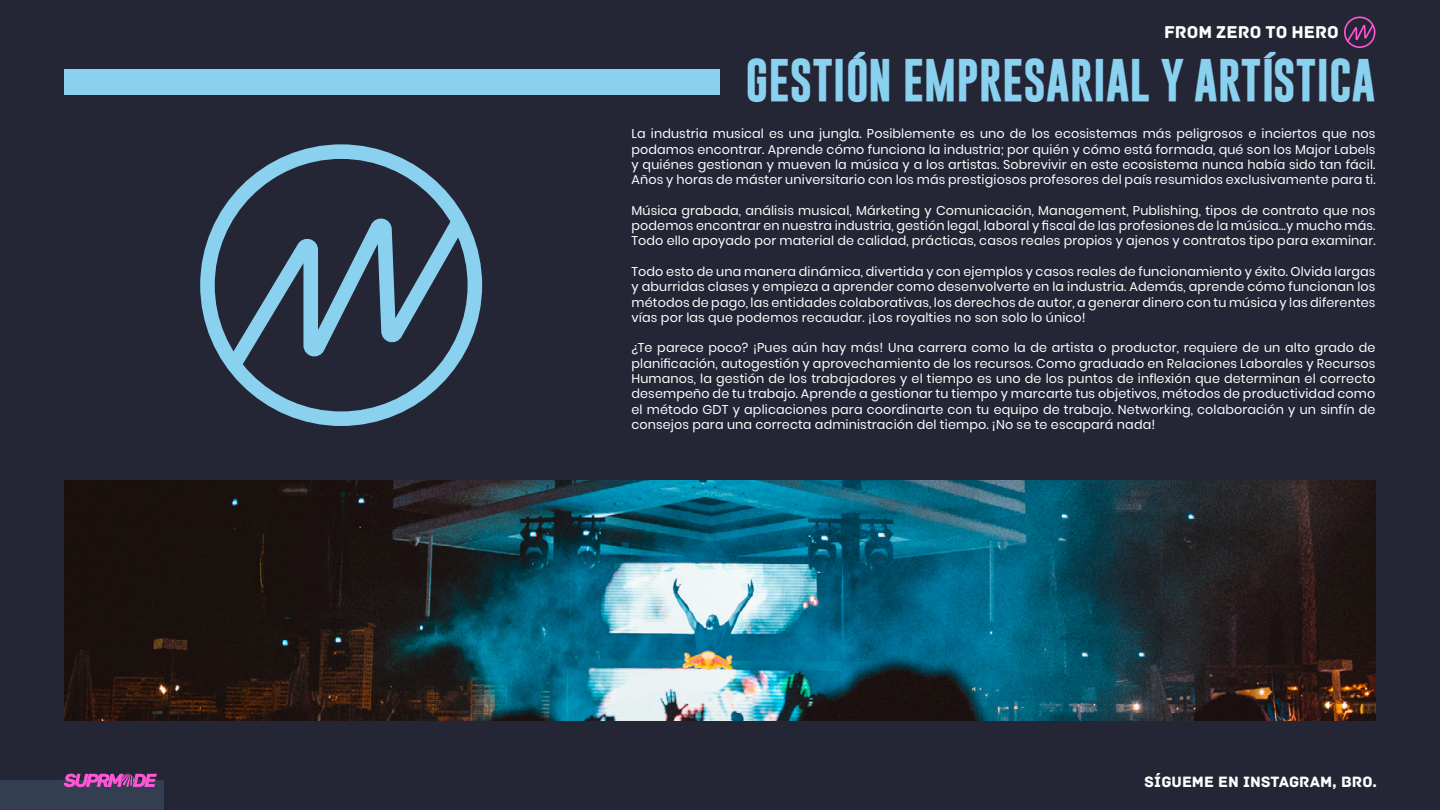
<style>
.page{position:relative;width:1440px;height:810px;background:#242535}
.page>*{position:absolute;margin:0;border:0;box-sizing:border-box;transform-origin:0 0}
.t1{font:700 43.5px "Gobold";color:#8ad1ef}
.t2{font:18px "Archive";color:#fff}
.t3{font:15.75px "Archive";color:#fff}
.t4{font:12.75px/15.3px "Poppins";letter-spacing:.01em;color:#fff;text-align:justify}
</style>
<div class="page">
<div style="left:0;top:780px;width:164px;height:30px;background:#333e50"></div>
<svg style="left:1344px;top:16px;width:32px;height:32px"></svg>
<svg style="left:64px;top:774px;width:93px;height:13px"></svg>
<div style="left:64px;top:70px;width:656px;height:25px;background:#8ad1ef"></div>
<img style="left:64px;top:480px;width:1312px;height:240px">
<svg style="left:200px;top:144px;width:282px;height:282px"></svg>
<svg style="left:228px;top:218px;width:237px;height:151px"></svg>
<h2 class="t2" style="left:1164px;top:21px;width:176px">FROM ZERO TO HERO</h2>
<h1 class="t1" style="left:745px;top:52px;width:632px">GESTIÓN EMPRESARIAL Y ARTÍSTICA</h1>
<p class="t4" style="left:632px;top:126px;width:746px">La industria musical es una jungla. Posiblemente es uno de los ecosistemas más peligrosos e inciertos que nos podamos encontrar. Aprende cómo funciona la industria; por quién y cómo está formada, qué son los Major Labels y quiénes gestionan y mueven la música y a los artistas. Sobrevivir en este ecosistema nunca había sido tan fácil.<br>Años y horas de máster universitario con los más prestigiosos profesores del país resumidos exclusivamente para ti.</p>
<p class="t4" style="left:632px;top:203px;width:746px">Música grabada, análisis musical, Márketing y Comunicación, Management, Publishing, tipos de contrato que nos podemos encontrar en nuestra industria, gestión legal, laboral y fiscal de las profesiones de la música…y mucho más.<br>Todo ello apoyado por material de calidad, prácticas, casos reales propios y ajenos y contratos tipo para examinar.</p>
<p class="t4" style="left:632px;top:264px;width:746px">Todo esto de una manera dinámica, divertida y con ejemplos y casos reales de funcionamiento y éxito. Olvida largas y aburridas clases y empieza a aprender como desenvolverte en la industria. Además, aprende cómo funcionan los métodos de pago, las entidades colaborativas, los derechos de autor, a generar dinero con tu música y las diferentes vías por las que podemos recaudar. ¡Los royalties no son solo lo único!</p>
<p class="t4" style="left:632px;top:340px;width:746px">¿Te parece poco? ¡Pues aún hay más! Una carrera como la de artista o productor, requiere de un alto grado de planificación, autogestión y aprovechamiento de los recursos. Como graduado en Relaciones Laborales y Recursos Humanos, la gestión de los trabajadores y el tiempo es uno de los puntos de inflexión que determinan el correcto desempeño de tu trabajo. Aprende a gestionar tu tiempo y marcarte tus objetivos, métodos de productividad como el método GDT y aplicaciones para coordinarte con tu equipo de trabajo. Networking, colaboración y un sinfín de consejos para una correcta administración del tiempo. ¡No se te escapará nada!</p>
<p class="t3" style="left:1144px;top:773px;width:234px">SÍGUEME EN INSTAGRAM, BRO.</p>
</div>
